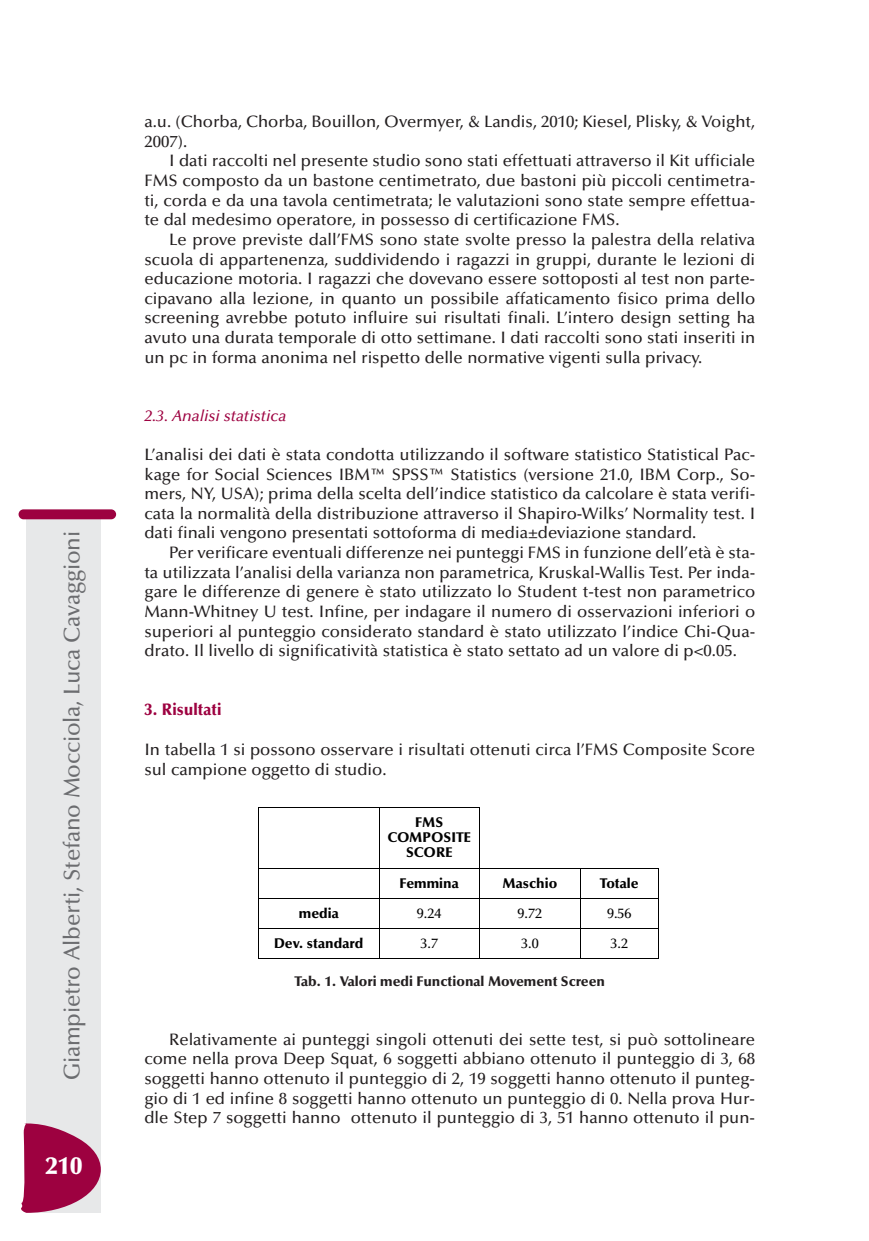
<style>
.page{position:relative;width:869px;height:1241px;background:#fff}
.page>*{position:absolute;margin:0;border:0;box-sizing:border-box;transform-origin:0 0}
.t1{font:900 24.5px "Optima";color:#fff}
.t2{font:500 22.75px "Optima";letter-spacing:-.01em;color:#6c6d70}
.t3{font:500 16.62px/19.6px "Optima";color:#231f20;text-align:justify}
.t4{font:900 16.62px "Optima";color:#9d0140;scale:.95 1}
.t5{font:italic 500 15.75px "Optima";color:#9d0140}
.t6{font:900 14px/15.2px "Optima";color:#000;text-align:center}
.t7{font:900 14px "Optima";color:#231f20}
.t8{font:500 14px "Optima";color:#000}
</style>
<div class="page">
<hr style="left:258px;top:807px;width:121px;height:1px;background:#000">
<hr style="left:379px;top:807px;width:99px;height:1px;background:#000">
<hr style="left:258px;top:808px;width:1px;height:60px;background:#000">
<hr style="left:379px;top:808px;width:1px;height:60px;background:#000">
<hr style="left:478px;top:808px;width:1px;height:60px;background:#000">
<hr style="left:258px;top:868px;width:121px;height:1px;background:#000">
<hr style="left:379px;top:868px;width:99px;height:1px;background:#000">
<hr style="left:480px;top:868px;width:100px;height:1px;background:#000">
<hr style="left:580px;top:868px;width:77px;height:1px;background:#000">
<hr style="left:258px;top:868px;width:1px;height:30px;background:#000">
<hr style="left:379px;top:868px;width:1px;height:30px;background:#000">
<hr style="left:478px;top:868px;width:1px;height:30px;background:#000">
<hr style="left:580px;top:868px;width:1px;height:30px;background:#000">
<hr style="left:657px;top:868px;width:1px;height:30px;background:#000">
<hr style="left:258px;top:898px;width:121px;height:1px;background:#000">
<hr style="left:379px;top:898px;width:99px;height:1px;background:#000">
<hr style="left:479px;top:898px;width:101px;height:1px;background:#000">
<hr style="left:580px;top:898px;width:77px;height:1px;background:#000">
<hr style="left:258px;top:898px;width:1px;height:30px;background:#000">
<hr style="left:379px;top:898px;width:1px;height:30px;background:#000">
<hr style="left:478px;top:898px;width:1px;height:30px;background:#000">
<hr style="left:580px;top:898px;width:1px;height:30px;background:#000">
<hr style="left:657px;top:898px;width:1px;height:30px;background:#000">
<hr style="left:258px;top:928px;width:121px;height:1px;background:#000">
<hr style="left:379px;top:928px;width:99px;height:1px;background:#000">
<hr style="left:479px;top:928px;width:101px;height:1px;background:#000">
<hr style="left:580px;top:928px;width:77px;height:1px;background:#000">
<hr style="left:258px;top:928px;width:1px;height:30px;background:#000">
<hr style="left:258px;top:958px;width:121px;height:1px;background:#000">
<hr style="left:379px;top:928px;width:1px;height:30px;background:#000">
<hr style="left:379px;top:958px;width:99px;height:1px;background:#000">
<hr style="left:478px;top:928px;width:1px;height:30px;background:#000">
<hr style="left:479px;top:958px;width:101px;height:1px;background:#000">
<hr style="left:580px;top:928px;width:1px;height:30px;background:#000">
<hr style="left:580px;top:958px;width:77px;height:1px;background:#000">
<hr style="left:657px;top:928px;width:1px;height:30px;background:#000">
<div style="left:27px;top:517px;width:74px;height:695px;background:#e7e8e9"></div>
<div style="left:19px;top:509px;width:97px;height:10px;background:#9d0140;border-radius:5px"></div>
<svg style="left:21px;top:1122px;width:80px;height:90px"></svg>
<h2 class="t2" style="left:63px;top:1080px;width:550px;rotate:-90deg">Giampietro Alberti, Stefano Mocciola, Luca Cavaggioni</h2>
<h1 class="t1" style="left:45px;top:1155px;width:38px">210</h1>
<p class="t3" style="left:144px;top:113px;width:612px">a.u. (Chorba, Chorba, Bouillon, Overmyer, &amp; Landis, 2010; Kiesel, Plisky, &amp; Voight,<br>2007).</p>
<p class="t3" style="left:144px;top:153px;width:612px;text-indent:25px">I dati raccolti nel presente studio sono stati effettuati attraverso il Kit ufficiale FMS composto da un bastone centimetrato, due bastoni più piccoli centimetra&shy;ti, corda e da una tavola centimetrata; le valutazioni sono state sempre effettua&shy;te dal medesimo operatore, in possesso di certificazione FMS.</p>
<p class="t3" style="left:144px;top:231px;width:612px;text-indent:25px">Le prove previste dall’FMS sono state svolte presso la palestra della relativa scuola di appartenenza, suddividendo i ragazzi in gruppi, durante le lezioni di educazione motoria. I ragazzi che dovevano essere sottoposti al test non parte&shy;cipavano alla lezione, in quanto un possibile affaticamento fisico prima dello screening avrebbe potuto influire sui risultati finali. L’intero design setting ha avuto una durata temporale di otto settimane. I dati raccolti sono stati inseriti in un pc in forma anonima nel rispetto delle normative vigenti sulla privacy.</p>
<p class="t5" style="left:144px;top:409px;width:143px">2.3. Analisi statistica</p>
<p class="t3" style="left:144px;top:446px;width:612px">L’analisi dei dati è stata condotta utilizzando il software statistico Statistical Pac&shy;kage for Social Sciences IBM™ SPSS™ Statistics (versione 21.0, IBM Corp., So&shy;mers, NY, USA); prima della scelta dell’indice statistico da calcolare è stata verifi&shy;cata la normalità della distribuzione attraverso il Shapiro-Wilks’ Normality test. I dati finali vengono presentati sottoforma di media±deviazione standard.</p>
<p class="t3" style="left:144px;top:544px;width:612px;text-indent:25px">Per verificare eventuali differenze nei punteggi FMS in funzione dell’età è sta&shy;ta utilizzata l’analisi della varianza non parametrica, Kruskal-Wallis Test. Per inda&shy;gare le differenze di genere è stato utilizzato lo Student t-test non parametrico Mann-Whitney U test. Infine, per indagare il numero di osservazioni inferiori o superiori al punteggio considerato standard è stato utilizzato l’indice Chi-Qua&shy;drato. Il livello di significatività statistica è stato settato ad un valore di p&lt;0.05.</p>
<p class="t4" style="left:144px;top:702px;width:82px">3. Risultati</p>
<p class="t3" style="left:144px;top:741px;width:612px">In tabella 1 si possono osservare i risultati ottenuti circa l’FMS Composite Score sul campione oggetto di studio.</p>
<p class="t6" style="left:387px;top:815px;width:85px">FMS<br>COMPOSITE<br>SCORE</p>
<p class="t6" style="left:399px;top:876px;width:61px">Femmina</p>
<p class="t6" style="left:502px;top:876px;width:56px">Maschio</p>
<p class="t6" style="left:599px;top:876px;width:40px">Totale</p>
<p class="t6" style="left:299px;top:906px;width:41px">media</p>
<p class="t8" style="left:416px;top:907px;width:26px">9.24</p>
<p class="t8" style="left:517px;top:907px;width:26px">9.72</p>
<p class="t8" style="left:606px;top:907px;width:26px">9.56</p>
<p class="t6" style="left:274px;top:936px;width:91px">Dev. standard</p>
<p class="t8" style="left:420px;top:937px;width:19px">3.7</p>
<p class="t8" style="left:521px;top:937px;width:19px">3.0</p>
<p class="t8" style="left:610px;top:937px;width:19px">3.2</p>
<p class="t7" style="left:294px;top:976px;width:312px">Tab. 1. Valori medi Functional Movement Screen</p>
<p class="t3" style="left:144px;top:1030px;width:612px;text-indent:25px">Relativamente ai punteggi singoli ottenuti dei sette test, si può sottolineare come nella prova Deep Squat, 6 soggetti abbiano ottenuto il punteggio di 3, 68 soggetti hanno ottenuto il punteggio di 2, 19 soggetti hanno ottenuto il punteg&shy;gio di 1 ed infine 8 soggetti hanno ottenuto un punteggio di 0. Nella prova Hur&shy;dle Step 7 soggetti hanno ottenuto il punteggio di 3, 51 hanno ottenuto il pun-</p>
</div>
